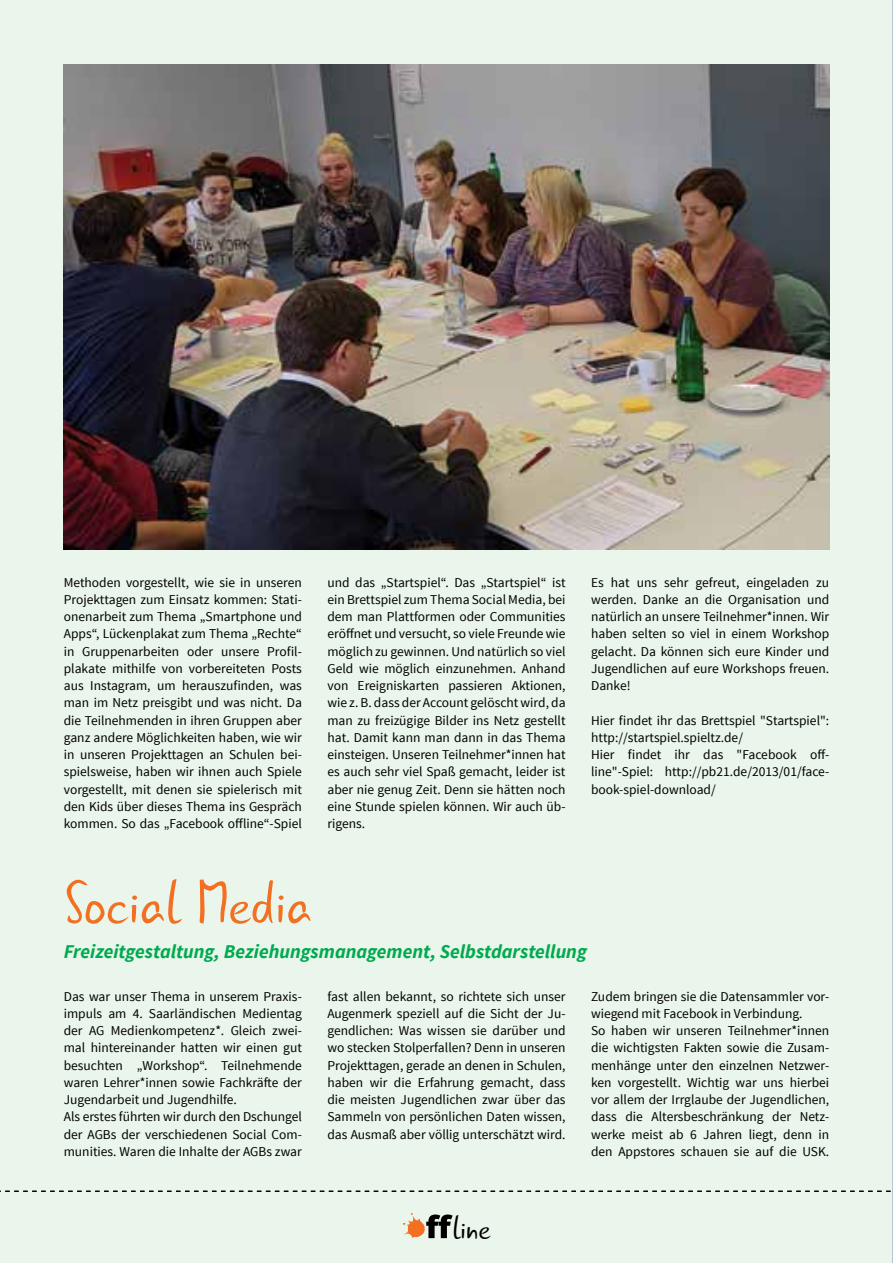
<style>
.page{position:relative;width:893px;height:1263px;background:#eaf5eb}
.page>*{position:absolute;margin:0;border:0;box-sizing:border-box;transform-origin:0 0}
.t1{font:63px "Gunny Rewritten";color:#f36f21}
.t2{font:33.75px "Gunny Rewritten";color:#000}
.t3{font:italic 700 19.5px "Source Sans Pro";color:#00aa4f}
.t4{font:13.5px/17.2px "Source Sans Pro";color:#000;text-align:justify}
</style>
<div class="page">
<hr style="left:892px;top:0;width:1px;height:1263px;background:#839db1">
<svg style="left:0;top:1191px;width:893px;height:1px"></svg>
<svg style="left:403px;top:1213px;width:50px;height:25px"></svg>
<img style="left:64px;top:64px;width:765px;height:486px">
<p class="t4" style="left:64px;top:574px;width:240px">Methoden vorgestellt, wie sie in unseren Projekttagen zum Einsatz kommen: Stati&shy;onenarbeit zum Thema „Smartphone und Apps“, Lückenplakat zum Thema „Rechte“ in Gruppenarbeiten oder unsere Profil&shy;plakate mithilfe von vorbereiteten Posts aus Instagram, um herauszufinden, was man im Netz preisgibt und was nicht. Da die Teilnehmenden in ihren Gruppen aber ganz andere Möglichkeiten haben, wie wir in unseren Projekttagen an Schulen bei&shy;spielsweise, haben wir ihnen auch Spiele vorgestellt, mit denen sie spielerisch mit den Kids über dieses Thema ins Gespräch kommen. So das „Facebook offline“-Spiel</p>
<p class="t4" style="left:327px;top:574px;width:240px">und das „Startspiel“. Das „Startspiel“ ist ein Brettspiel zum Thema Social Media, bei dem man Plattformen oder Communities eröffnet und versucht, so viele Freunde wie möglich zu gewinnen. Und natürlich so viel Geld wie möglich einzunehmen. Anhand von Ereigniskarten passieren Aktionen, wie z. B. dass der Account gelöscht wird, da man zu freizügige Bilder ins Netz gestellt hat. Damit kann man dann in das Thema einsteigen. Unseren Teilnehmer*innen hat es auch sehr viel Spaß gemacht, leider ist aber nie genug Zeit. Denn sie hätten noch eine Stunde spielen können. Wir auch üb&shy;rigens.</p>
<p class="t4" style="left:591px;top:574px;width:240px">Es hat uns sehr gefreut, eingeladen zu werden. Danke an die Organisation und natürlich an unsere Teilnehmer*innen. Wir haben selten so viel in einem Workshop gelacht. Da können sich eure Kinder und Jugendlichen auf eure Workshops freuen.<br>Danke!</p>
<p class="t4" style="left:591px;top:712px;width:240px;text-align:left">Hier findet ihr das Brettspiel "Startspiel": http://startspiel.spieltz.de/<br>Hier findet ihr das "Facebook off&shy;line"-Spiel: http://pb21.de/2013/01/face&shy;book-spiel-download/</p>
<p class="t1" style="left:64px;top:863px;width:250px">Social Media</p>
<p class="t3" style="left:64px;top:939px;width:525px">Freizeitgestaltung, Beziehungsmanagement, Selbstdarstellung</p>
<p class="t4" style="left:64px;top:988px;width:240px;text-align:left">Das war unser Thema in unserem Praxis&shy;impuls am 4. Saarländischen Medientag der AG Medienkompetenz*. Gleich zwei&shy;mal hintereinander hatten wir einen gut besuchten „Workshop“. Teilnehmende waren Lehrer*innen sowie Fachkräfte der Jugendarbeit und Jugendhilfe.<br>Als erstes führten wir durch den Dschungel der AGBs der verschiedenen Social Com&shy;munities. Waren die Inhalte der AGBs zwar</p>
<p class="t4" style="left:327px;top:988px;width:240px">fast allen bekannt, so richtete sich unser Augenmerk speziell auf die Sicht der Ju&shy;gendlichen: Was wissen sie darüber und wo stecken Stolperfallen? Denn in unseren Projekttagen, gerade an denen in Schulen, haben wir die Erfahrung gemacht, dass die meisten Jugendlichen zwar über das Sammeln von persönlichen Daten wissen, das Ausmaß aber völlig unterschätzt wird.</p>
<p class="t4" style="left:591px;top:988px;width:240px;text-align:left">Zudem bringen sie die Datensammler vor&shy;wiegend mit Facebook in Verbindung.<br>So haben wir unseren Teilnehmer*innen die wichtigsten Fakten sowie die Zusam&shy;menhänge unter den einzelnen Netzwer&shy;ken vorgestellt. Wichtig war uns hierbei vor allem der Irrglaube der Jugendlichen, dass die Altersbeschränkung der Netz&shy;werke meist ab 6 Jahren liegt, denn in den Appstores schauen sie auf die USK.</p>
<p class="t2" style="left:453px;top:1206px;width:39px">line</p>
</div>
